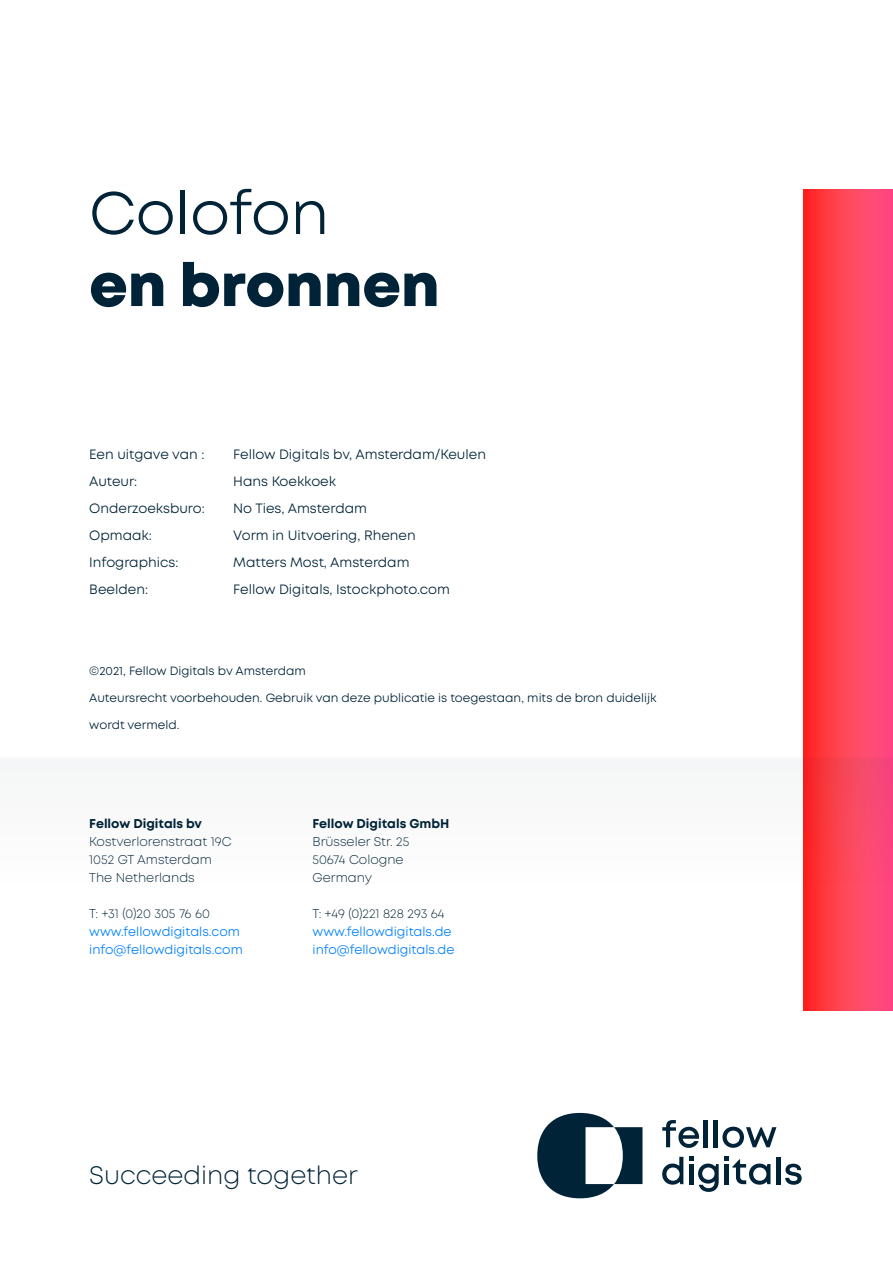
<style>
.page{position:relative;width:893px;height:1263px;background:#fff}
.page>*{position:absolute;margin:0;border:0;box-sizing:border-box;transform-origin:0 0}
.t1{font:800 60px "Mont";color:#002337}
.t2{font:60px "Mont";color:#002337}
.t3{font:300 25.35px "Mont";color:#002337}
.t4{font:13.5px "Mont";color:#002337}
.t5{font:300 12.75px/18px "Mont";color:#002337}
.t6{font:12.75px/18px "Mont";color:#0080ff}
.t7{font:700 12.75px "Mont";color:#002337}
.t8{font:12px "Mont";color:#002337}
</style>
<div class="page">
<svg style="left:804px;top:189px;width:89px;height:821px;background:#fe4058"></svg>
<svg style="left:662px;top:1157px;width:21px;height:28px"></svg>
<hr style="left:776px;top:1157px;width:4px;height:27px;background:#002337">
<svg style="left:785px;top:1164px;width:17px;height:21px"></svg>
<svg style="left:689px;top:1157px;width:81px;height:35px"></svg>
<hr style="left:704px;top:1120px;width:4px;height:27px;background:#002337">
<hr style="left:714px;top:1120px;width:4px;height:27px;background:#002337">
<svg style="left:722px;top:1127px;width:54px;height:21px"></svg>
<svg style="left:662px;top:1120px;width:37px;height:28px"></svg>
<svg style="left:537px;top:1113px;width:105px;height:85px"></svg>
<svg style="left:803px;top:760px;width:88px;height:122px;background:#f93e54"></svg>
<h1 class="t2" style="left:89px;top:175px;width:241px">Colofon</h1>
<h1 class="t1" style="left:89px;top:246px;width:352px">en bronnen</h1>
<p class="t4" style="left:89px;top:446px;width:117px">Een uitgave van :</p>
<p class="t4" style="left:233px;top:446px;width:254px">Fellow Digitals bv, Amsterdam/Keulen</p>
<p class="t4" style="left:89px;top:473px;width:49px">Auteur:</p>
<p class="t4" style="left:233px;top:473px;width:104px">Hans Koekkoek</p>
<p class="t4" style="left:89px;top:500px;width:117px">Onderzoeksburo:</p>
<p class="t4" style="left:233px;top:500px;width:135px">No Ties, Amsterdam</p>
<p class="t4" style="left:89px;top:527px;width:64px">Opmaak:</p>
<p class="t4" style="left:233px;top:527px;width:184px">Vorm in Uitvoering, Rhenen</p>
<p class="t4" style="left:89px;top:554px;width:91px">Infographics:</p>
<p class="t4" style="left:233px;top:554px;width:178px">Matters Most, Amsterdam</p>
<p class="t4" style="left:89px;top:581px;width:60px">Beelden:</p>
<p class="t4" style="left:233px;top:581px;width:218px">Fellow Digitals, Istockphoto.com</p>
<p class="t8" style="left:89px;top:663px;width:218px">©2021, Fellow Digitals bv Amsterdam</p>
<p class="t8" style="left:89px;top:690px;width:569px">Auteursrecht voorbehouden. Gebruik van deze publicatie is toegestaan, mits de bron duidelijk</p>
<p class="t8" style="left:89px;top:717px;width:92px">wordt vermeld.</p>
<p class="t7" style="left:89px;top:815px;width:114px">Fellow Digitals bv</p>
<p class="t5" style="left:89px;top:833px;width:144px">Kostverlorenstraat 19C<br>1052 GT Amsterdam<br>The Netherlands</p>
<p class="t5" style="left:89px;top:905px;width:122px">T: +31 (0)20 305 76 60</p>
<p class="t6" style="left:89px;top:923px;width:155px">www.fellowdigitals.com info@fellowdigitals.com</p>
<p class="t7" style="left:313px;top:815px;width:138px">Fellow Digitals GmbH</p>
<p class="t5" style="left:313px;top:833px;width:98px">Brüsseler Str. 25<br>50674 Cologne<br>Germany</p>
<p class="t5" style="left:313px;top:905px;width:134px">T: +49 (0)221 828 293 64</p>
<p class="t6" style="left:313px;top:923px;width:144px">www.fellowdigitals.de info@fellowdigitals.de</p>
<h2 class="t3" style="left:89px;top:1159px;width:270px">Succeeding together</h2>
</div>
